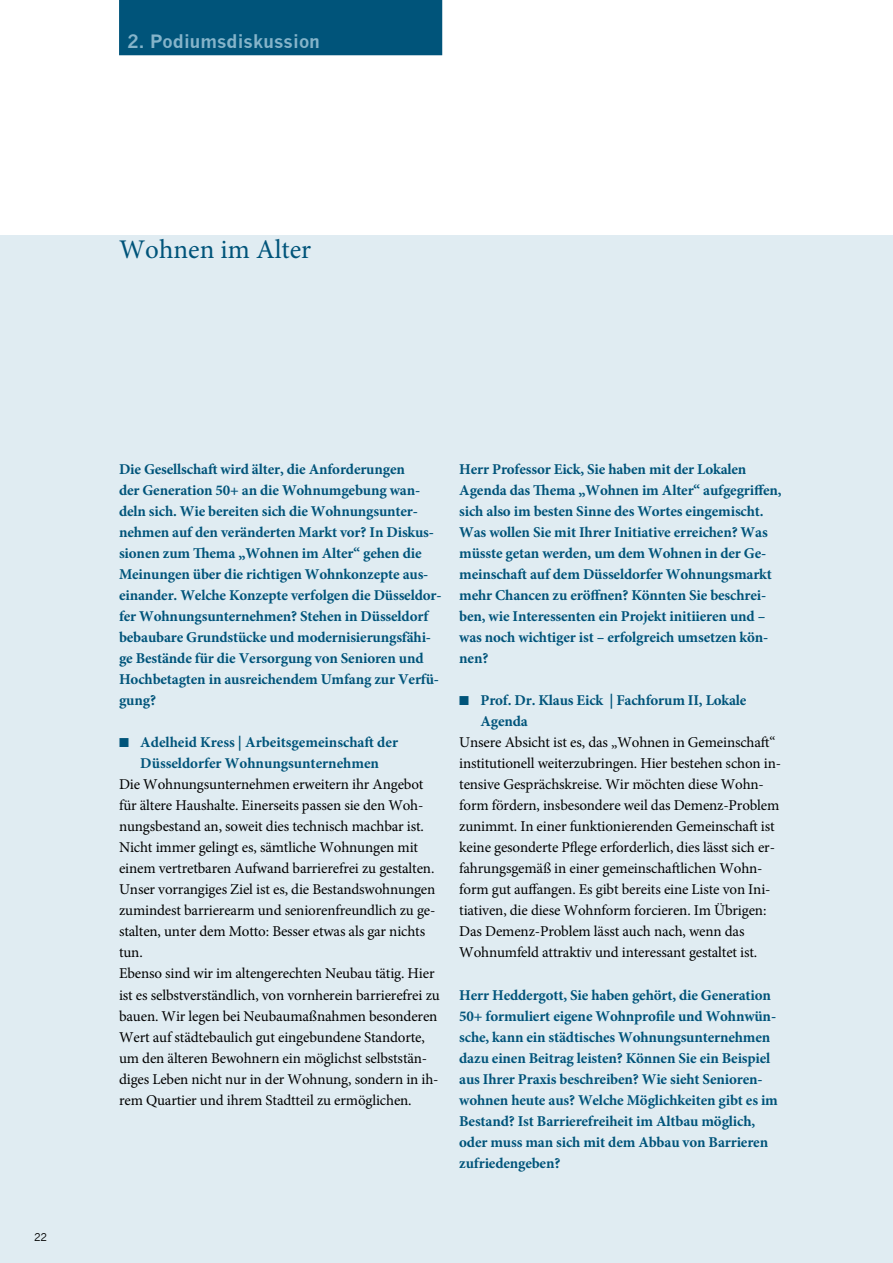
<style>
.page{position:relative;width:893px;height:1263px;background:#fff}
.page>*{position:absolute;margin:0;border:0;box-sizing:border-box;transform-origin:0 0}
.t1{font:27px "Minion Pro";color:#00547a}
.t2{font:700 18px "News Gothic";color:#85b4ca}
.t3{font:700 15px/21px "Minion Pro";letter-spacing:-.01em;color:#00547a}
.t4{font:15px/21px "Minion Pro";letter-spacing:-.01em;color:#000}
.t5{font:10.5px "News Gothic";color:#000}
.s1{font-family:"European Pi Three";font-weight:400}
</style>
<div class="page">
<div style="left:0;top:235px;width:893px;height:1028px;background:#e0ecf2"></div>
<div style="left:119px;top:0;width:323px;height:55px;background:#00547a"></div>
<p class="t2" style="left:128px;top:30px;width:194px">2. Podiumsdiskussion</p>
<h1 class="t1" style="left:119px;top:231px;width:194px">Wohnen im Alter</h1>
<p class="t5" style="left:34px;top:1231px;width:15px">22</p>
<p class="t3" style="left:119px;top:459px;width:324px">Die Gesellschaft wird älter, die Anforderungen<br>der Generation 50+ an die Wohnumgebung wan&shy;deln sich. Wie bereiten sich die Wohnungsunter&shy;nehmen auf den veränderten Markt vor? In Diskus&shy;sionen zum Thema „Wohnen im Alter“ gehen die Meinungen über die richtigen Wohnkonzepte aus&shy;einander. Welche Konzepte verfolgen die Düsseldor&shy;fer Wohnungsunternehmen? Stehen in Düsseldorf bebaubare Grundstücke und modernisierungsfähi&shy;ge Bestände für die Versorgung von Senioren und Hochbetagten in ausreichendem Umfang zur Verfü&shy;gung?</p>
<p class="t3" style="left:119px;top:732px;width:281px;text-align:center"><span class="s1">K</span> Adelheid Kress | Arbeitsgemeinschaft der<br>Düsseldorfer Wohnungsunternehmen</p>
<p class="t4" style="left:119px;top:774px;width:322px">Die Wohnungsunternehmen erweitern ihr Angebot für ältere Haushalte. Einerseits passen sie den Woh&shy;nungsbestand an, soweit dies technisch machbar ist.<br>Nicht immer gelingt es, sämtliche Wohnungen mit einem vertretbaren Aufwand barrierefrei zu gestalten.<br>Unser vorrangiges Ziel ist es, die Bestandswohnungen zumindest barrierearm und seniorenfreundlich zu ge&shy;stalten, unter dem Motto: Besser etwas als gar nichts tun.<br>Ebenso sind wir im altengerechten Neubau tätig. Hier ist es selbstverständlich, von vornherein barrierefrei zu bauen. Wir legen bei Neubaumaßnahmen besonderen Wert auf städtebaulich gut eingebundene Standorte, um den älteren Bewohnern ein möglichst selbststän&shy;diges Leben nicht nur in der Wohnung, sondern in ih&shy;rem Quartier und ihrem Stadtteil zu ermöglichen.</p>
<p class="t3" style="left:459px;top:459px;width:324px">Herr Professor Eick, Sie haben mit der Lokalen Agenda das Thema „Wohnen im Alter“ aufgegriffen, sich also im besten Sinne des Wortes eingemischt.<br>Was wollen Sie mit Ihrer Initiative erreichen? Was müsste getan werden, um dem Wohnen in der Ge&shy;meinschaft auf dem Düsseldorfer Wohnungsmarkt mehr Chancen zu eröffnen? Könnten Sie beschrei&shy;ben, wie Interessenten ein Projekt initiieren und – was noch wichtiger ist – erfolgreich umsetzen kön&shy;nen?</p>
<p class="t3" style="left:480px;top:690px;width:268px;text-indent:-21px"><span class="s1">K</span> Prof. Dr. Klaus Eick | Fachforum II, Lokale<br>Agenda</p>
<p class="t4" style="left:459px;top:732px;width:323px">Unsere Absicht ist es, das „Wohnen in Gemeinschaft“ institutionell weiterzubringen. Hier bestehen schon in&shy;tensive Gesprächskreise. Wir möchten diese Wohn&shy;form fördern, insbesondere weil das Demenz-Problem zunimmt. In einer funktionierenden Gemeinschaft ist keine gesonderte Pflege erforderlich, dies lässt sich er&shy;fahrungsgemäß in einer gemeinschaftlichen Wohn&shy;form gut auffangen. Es gibt bereits eine Liste von Ini&shy;tiativen, die diese Wohnform forcieren. Im Übrigen:<br>Das Demenz-Problem lässt auch nach, wenn das Wohnumfeld attraktiv und interessant gestaltet ist.</p>
<p class="t3" style="left:459px;top:984px;width:320px">Herr Heddergott, Sie haben gehört, die Generation 50+ formuliert eigene Wohnprofile und Wohnwün&shy;sche, kann ein städtisches Wohnungsunternehmen dazu einen Beitrag leisten? Können Sie ein Beispiel aus Ihrer Praxis beschreiben? Wie sieht Senioren&shy;wohnen heute aus? Welche Möglichkeiten gibt es im Bestand? Ist Barrierefreiheit im Altbau möglich, oder muss man sich mit dem Abbau von Barrieren zufriedengeben?</p>
</div>
